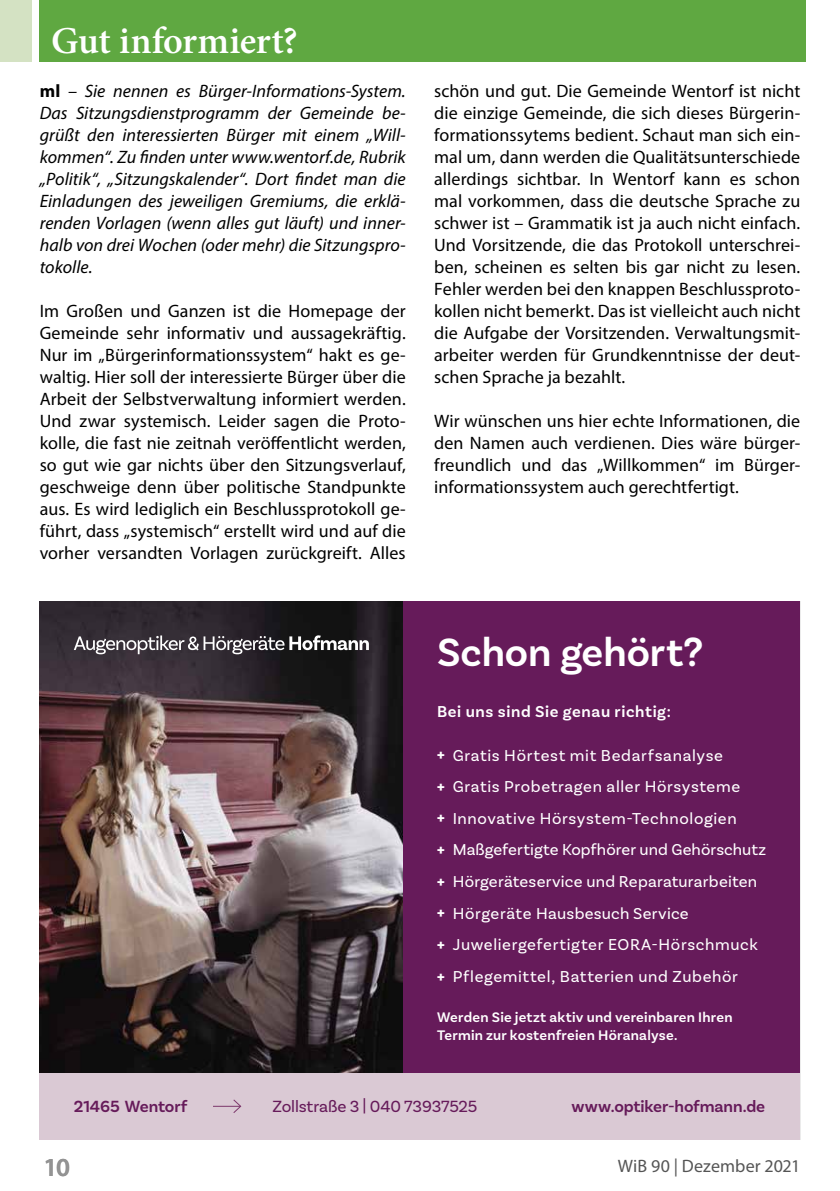
<style>
.page{position:relative;width:840px;height:1191px;background:#fff}
.page>*{position:absolute;margin:0;border:0;box-sizing:border-box;transform-origin:0 0}
.t1{font:600 41.4px "Basic Sans";color:#fff}
.t2{font:600 38px "Minion Pro";letter-spacing:-.01em;color:#fff}
.t3{font:600 26px "Myriad Pro";color:#939393}
.t4{font:18px/22px "Myriad Pro";letter-spacing:.005em;color:#000;text-align:justify}
.t5{font:italic 18px/22px "Myriad Pro";letter-spacing:.005em;color:#000;text-align:justify}
.t6{font:18px "Myriad Pro";letter-spacing:.005em;color:#555}
.t7{font:600 17px "Basic Sans";letter-spacing:-.005em;color:#661b5a}
.t8{font:17px "Basic Sans";letter-spacing:-.01em;color:#661b5a}
.t9{font:16.6px/31.6px "Basic Sans";letter-spacing:.035em;color:#fff}
.t10{font:600 16.6px "Basic Sans";letter-spacing:.04em;color:#fff}
.t11{font:600 14.6px/17.4px "Basic Sans";letter-spacing:.02em;color:#fff}
.s1{font-weight:700;font-style:normal}
.s2{font-weight:900}
</style>
<div class="page">
<div style="left:0;top:0;width:31px;height:62px;background:#d4e2c3"></div>
<div style="left:40px;top:0;width:765px;height:62px;background:#5fa841"></div>
<div style="left:40px;top:601px;width:759px;height:539px;background:#661b5a"></div>
<img style="left:40px;top:601px;width:363px;height:472px">
<div style="left:40px;top:1073px;width:759px;height:67px;background:#dac9d4"></div>
<svg style="left:213px;top:1099px;width:29px;height:14px"></svg>
<svg style="left:74px;top:635px;width:295px;height:19px;background:#625f63"></svg>
<h2 class="t2" style="left:51px;top:15px;width:248px">Gut informiert?</h2>
<p class="t5" style="left:40px;top:80px;width:367px"><span class="s1">ml</span> – Sie nennen es Bürger-Informations-System.<br>Das Sitzungsdienstprogramm der Gemeinde be&shy;grüßt den interessierten Bürger mit einem „Will&shy;kommen“. Zu finden unter www.wentorf.de, Rubrik „Politik“, „Sitzungskalender“. Dort findet man die Einladungen des jeweiligen Gremiums, die erklä&shy;renden Vorlagen (wenn alles gut läuft) und inner&shy;halb von drei Wochen (oder mehr) die Sitzungspro&shy;tokolle.</p>
<p class="t4" style="left:40px;top:300px;width:367px">Im Großen und Ganzen ist die Homepage der Gemeinde sehr informativ und aussagekräftig.<br>Nur im „Bürgerinformationssystem“ hakt es ge&shy;waltig. Hier soll der interessierte Bürger über die Arbeit der Selbstverwaltung informiert werden.<br>Und zwar systemisch. Leider sagen die Proto&shy;kolle, die fast nie zeitnah veröffentlicht werden, so gut wie gar nichts über den Sitzungsverlauf, geschweige denn über politische Standpunkte aus. Es wird lediglich ein Beschlussprotokoll ge&shy;führt, dass „systemisch“ erstellt wird und auf die vorher versandten Vorlagen zurückgreift. Alles</p>
<p class="t4" style="left:434px;top:80px;width:367px">schön und gut. Die Gemeinde Wentorf ist nicht die einzige Gemeinde, die sich dieses Bürgerin&shy;formationssytems bedient. Schaut man sich ein&shy;mal um, dann werden die Qualitätsunterschiede allerdings sichtbar. In Wentorf kann es schon mal vorkommen, dass die deutsche Sprache zu schwer ist – Grammatik ist ja auch nicht einfach.<br>Und Vorsitzende, die das Protokoll unterschrei&shy;ben, scheinen es selten bis gar nicht zu lesen.<br>Fehler werden bei den knappen Beschlussproto&shy;kollen nicht bemerkt. Das ist vielleicht auch nicht die Aufgabe der Vorsitzenden. Verwaltungsmit&shy;arbeiter werden für Grundkenntnisse der deut&shy;schen Sprache ja bezahlt.</p>
<p class="t4" style="left:434px;top:410px;width:367px">Wir wünschen uns hier echte Informationen, die den Namen auch verdienen. Dies wäre bürger&shy;freundlich und das „Willkommen“ im Bürger&shy;informationssystem auch gerechtfertigt.</p>
<h1 class="t1" style="left:437px;top:627px;width:267px">Schon gehört?</h1>
<p class="t10" style="left:437px;top:701px;width:235px">Bei uns sind Sie genau richtig:</p>
<p class="t9" style="left:437px;top:739px;width:330px"><span class="s2">+</span> Gratis Hörtest mit Bedarfsanalyse<br><span class="s2">+</span> Gratis Probetragen aller Hörsysteme<br><span class="s2">+</span> Innovative Hörsystem-Technologien<br><span class="s2">+</span> Maßgefertigte Kopfhörer und Gehörschutz <span class="s2">+</span> Hörgeräteservice und Reparaturarbeiten <span class="s2">+</span> Hörgeräte Hausbesuch Service<br><span class="s2">+</span> Juweliergefertigter EORA-Hörschmuck <span class="s2">+</span> Pflegemittel, Batterien und Zubehör</p>
<p class="t11" style="left:437px;top:1008px;width:297px">Werden Sie jetzt aktiv und vereinbaren Ihren<br>Termin zur kostenfreien Höranalyse.</p>
<p class="t7" style="left:74px;top:1095px;width:115px">21465 Wentorf</p>
<p class="t8" style="left:272px;top:1095px;width:206px">Zollstraße 3 | 040 73937525</p>
<p class="t7" style="left:571px;top:1095px;width:195px">www.optiker-hofmann.de</p>
<h3 class="t3" style="left:43px;top:1151px;width:28px">10</h3>
<p class="t6" style="left:617px;top:1154px;width:184px">WiB 90 | Dezember 2021</p>
</div>
